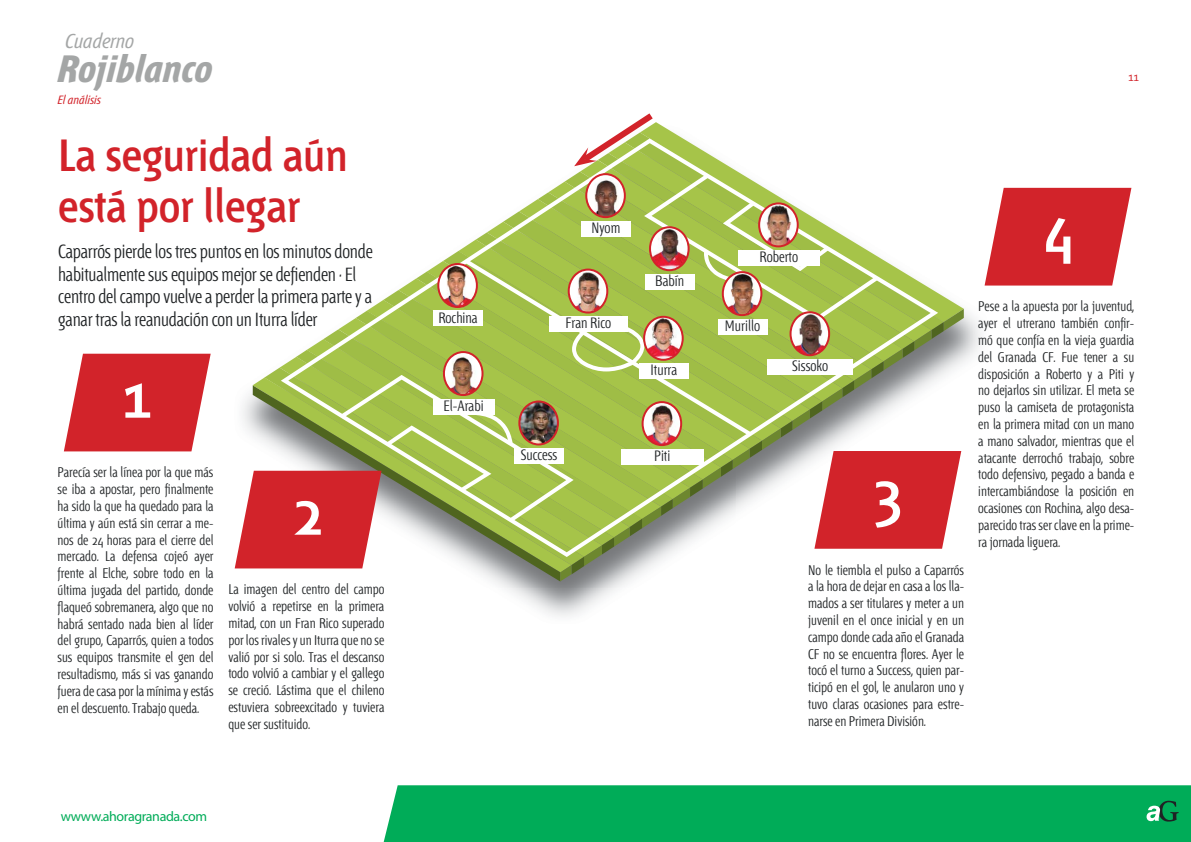
<style>
.page{position:relative;width:1191px;height:842px;background:#fff}
.page>*{position:absolute;margin:0;border:0;box-sizing:border-box;transform-origin:0 0}
.t1{font:600 64px "Fontana ND Cc Os F";color:#fff}
.t2{font:600 45px/51px "Fontana ND Cc Os F";color:#d2232a;scale:.95 1}
.t3{font:italic 700 38px "Fontana ND Ee Os F";color:#a4a6a6}
.t4{font:italic 20px "Fontana ND Aa Os F";color:#a4a6a6}
.t5{font:300 19px/22.8px "Fontana ND Cc Os F";letter-spacing:-.01em;color:#1f2224}
.t6{font:300 15px "Fontana ND Cc Os F";color:#1f2224}
.t7{font:300 14px/16.8px "Fontana ND Cc Os F";color:#1f2224;text-align:justify}
.t8{font:14px "Myriad Pro";letter-spacing:-.025em;color:#00ac58}
.t9{font:italic 12px "Fontana ND Aa Os F";color:#d2232a}
</style>
<div class="page">
<div style="left:384px;top:785px;width:807px;height:57px;background:#00ac58"></div>
<svg style="left:1146px;top:801px;width:32px;height:20px"></svg>
<img style="left:234px;top:311px;width:747px;height:306px">
<svg style="left:574px;top:138px;width:166px;height:35px;fill:#a6c449"></svg>
<svg style="left:574px;top:113px;width:78px;height:53px"></svg>
<svg style="left:984px;top:188px;width:147px;height:98px;background:#d84046"></svg>
<svg style="left:64px;top:354px;width:147px;height:97px;background:#d73f46"></svg>
<svg style="left:235px;top:173px;width:728px;height:408px"></svg>
<h3 class="t4" style="left:65px;top:32px;width:70px">Cuaderno</h3>
<h3 class="t3" style="left:58px;top:51px;width:156px">Rojiblanco</h3>
<p class="t9" style="left:58px;top:94px;width:45px">El análisis</p>
<h2 class="t2" style="left:58px;top:133px;width:306px">La seguridad aún está por llegar</h2>
<h3 class="t5" style="left:58px;top:241px;width:316px">Caparrós pierde los tres puntos en los minutos donde habitualmente sus equipos mejor se defienden · El centro del campo vuelve a perder la primera parte y a ganar tras la reanudación con un Iturra líder</h3>
<h1 class="t1" style="left:123px;top:365px;width:31px">1</h1>
<p class="t7" style="left:58px;top:465px;width:157px">Parecía ser la línea por la que más se iba a apostar, pero finalmente ha sido la que ha quedado para la última y aún está sin cerrar a me&shy;nos de 24 horas para el cierre del mercado. La defensa cojeó ayer frente al Elche, sobre todo en la última jugada del partido, donde flaqueó sobremanera, algo que no habrá sentado nada bien al líder del grupo, Caparrós, quien a todos sus equipos transmite el gen del resultadismo, más si vas ganando fuera de casa por la mínima y estás en el descuento. Trabajo queda.</p>
<h1 class="t1" style="left:293px;top:482px;width:31px">2</h1>
<p class="t7" style="left:228px;top:582px;width:157px">La imagen del centro del campo volvió a repetirse en la primera mitad, con un Fran Rico superado por los rivales y un Iturra que no se valió por si solo. Tras el descanso todo volvió a cambiar y el gallego se creció. Lástima que el chileno estuviera sobreexcitado y tuviera que ser sustituido.</p>
<p class="t8" style="left:61px;top:807px;width:148px">wwww.ahoragranada.com</p>
<p class="t9" style="left:1128px;top:71px;width:12px">11</p>
<p class="t6" style="left:438px;top:310px;width:41px">Rochina</p>
<p class="t6" style="left:443px;top:398px;width:42px">El-Arabi</p>
<p class="t6" style="left:591px;top:220px;width:30px">Nyom</p>
<p class="t6" style="left:565px;top:316px;width:47px">Fran Rico</p>
<p class="t6" style="left:520px;top:448px;width:38px">Success</p>
<p class="t6" style="left:655px;top:274px;width:30px">Babín</p>
<p class="t6" style="left:650px;top:363px;width:28px">Iturra</p>
<p class="t6" style="left:654px;top:448px;width:18px">Piti</p>
<p class="t6" style="left:759px;top:250px;width:40px">Roberto</p>
<h1 class="t1" style="left:1043px;top:199px;width:31px">4</h1>
<p class="t6" style="left:725px;top:318px;width:37px">Murillo</p>
<p class="t6" style="left:792px;top:359px;width:38px">Sissoko</p>
<h1 class="t1" style="left:873px;top:463px;width:31px">3</h1>
<p class="t7" style="left:808px;top:562px;width:157px">No le tiembla el pulso a Caparrós a la hora de dejar en casa a los lla&shy;mados a ser titulares y meter a un juvenil en el once inicial y en un campo donde cada año el Granada CF no se encuentra flores. Ayer le tocó el turno a Success, quien par&shy;ticipó en el gol, le anularon uno y tuvo claras ocasiones para estre&shy;narse en Primera División.</p>
<p class="t7" style="left:978px;top:299px;width:157px">Pese a la apuesta por la juventud, ayer el utrerano también confir&shy;mó que confía en la vieja guardia del Granada CF. Fue tener a su disposición a Roberto y a Piti y no dejarlos sin utilizar. El meta se puso la camiseta de protagonista en la primera mitad con un mano a mano salvador, mientras que el atacante derrochó trabajo, sobre todo defensivo, pegado a banda e intercambiándose la posición en ocasiones con Rochina, algo desa&shy;parecido tras ser clave en la prime&shy;ra jornada liguera.</p>
</div>
